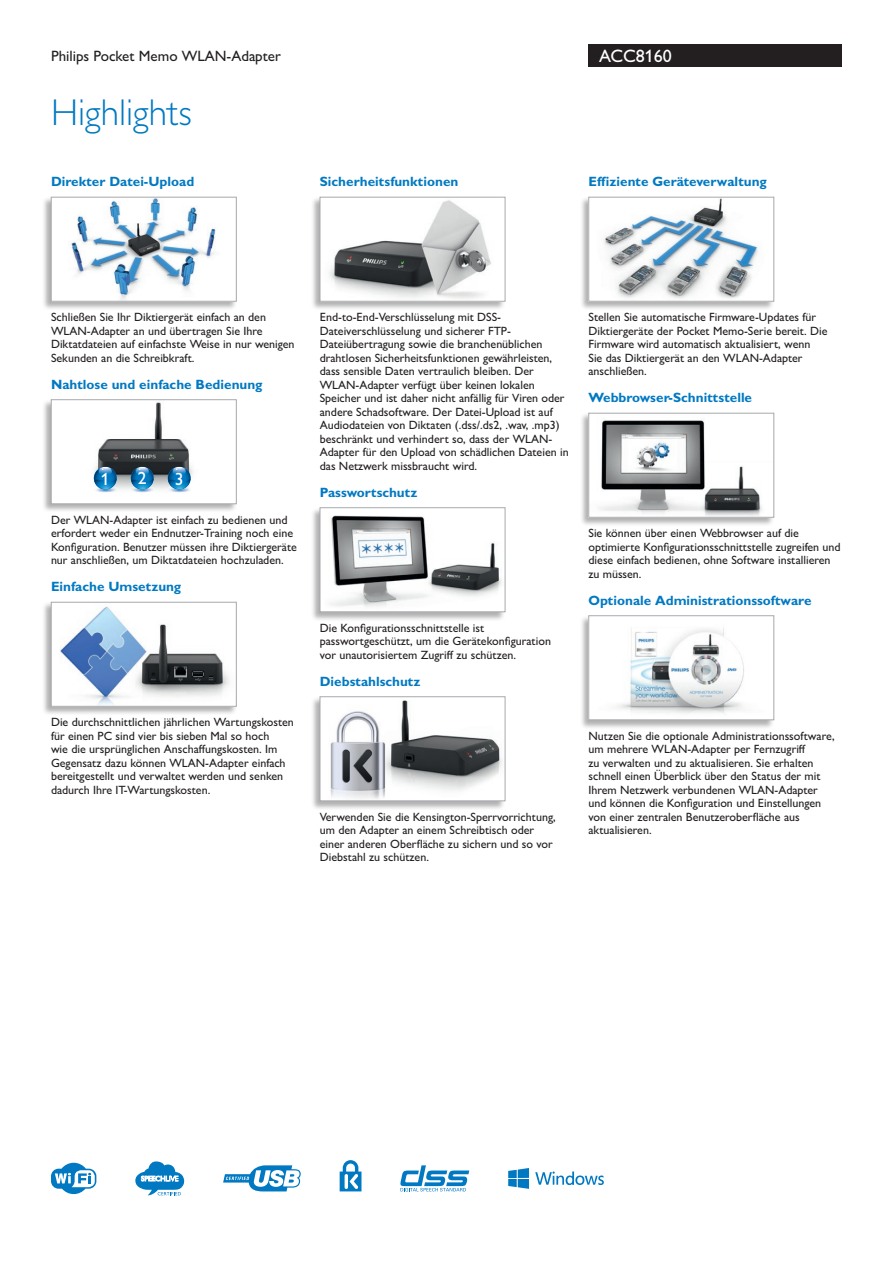
<style>
.page{position:relative;width:893px;height:1263px;background:#fff}
.page>*{position:absolute;margin:0;border:0;box-sizing:border-box;transform-origin:0 0}
.t1{font:300 37.5px "Gill Sans MT Pro";color:#0079c2}
.t2{font:500 18px "Gill Sans MT Pro";color:#fff}
.t3{font:500 17.7px "Gill Sans MT Pro";color:#fff}
.t4{font:500 15px "Gill Sans MT Pro";color:#231f20}
.t5{font:700 13.5px "Gill Sans MT Pro";color:#0079c2}
.t6{font:500 12px/13.5px "Gill Sans MT Pro";color:#231f20}
</style>
<div class="page">
<div style="left:588px;top:44px;width:254px;height:23px;background:#231f20"></div>
<div style="left:42px;top:196px;width:195px;height:115px;background:#231f20;opacity:.35"></div>
<img style="left:53px;top:199px;width:182px;height:100px">
<div style="left:51px;top:197px;width:186px;height:104px;border:1px solid #a8a9ad"></div>
<div style="left:42px;top:399px;width:195px;height:114px;background:#231f20;opacity:.35"></div>
<img style="left:53px;top:401px;width:182px;height:101px">
<img style="left:92px;top:486px;width:26px;height:6px">
<svg style="left:94px;top:467px;width:23px;height:23px"></svg>
<svg style="left:94px;top:467px;width:22px;height:22px"></svg>
<img style="left:129px;top:486px;width:26px;height:6px">
<svg style="left:131px;top:467px;width:23px;height:23px"></svg>
<svg style="left:131px;top:467px;width:22px;height:22px"></svg>
<img style="left:166px;top:486px;width:26px;height:6px">
<svg style="left:168px;top:467px;width:23px;height:23px"></svg>
<svg style="left:168px;top:467px;width:22px;height:22px"></svg>
<div style="left:51px;top:399px;width:186px;height:105px;border:1px solid #a8a9ad"></div>
<div style="left:42px;top:601px;width:195px;height:115px;background:#231f20;opacity:.35"></div>
<img style="left:53px;top:604px;width:182px;height:100px">
<div style="left:51px;top:602px;width:186px;height:104px;border:1px solid #a8a9ad"></div>
<div style="left:311px;top:196px;width:195px;height:115px;background:#231f20;opacity:.35"></div>
<img style="left:322px;top:199px;width:181px;height:100px">
<div style="left:320px;top:197px;width:185px;height:104px;border:1px solid #a8a9ad"></div>
<div style="left:311px;top:507px;width:195px;height:114px;background:#231f20;opacity:.35"></div>
<img style="left:322px;top:509px;width:181px;height:101px">
<div style="left:320px;top:507px;width:185px;height:105px;border:1px solid #a8a9ad"></div>
<div style="left:311px;top:696px;width:195px;height:114px;background:#231f20;opacity:.35"></div>
<img style="left:322px;top:698px;width:181px;height:101px">
<div style="left:320px;top:696px;width:185px;height:105px;border:1px solid #a8a9ad"></div>
<div style="left:579px;top:196px;width:196px;height:115px;background:#231f20;opacity:.35"></div>
<img style="left:590px;top:199px;width:182px;height:100px">
<div style="left:588px;top:197px;width:186px;height:104px;border:1px solid #a8a9ad"></div>
<div style="left:579px;top:412px;width:196px;height:115px;background:#231f20;opacity:.35"></div>
<img style="left:590px;top:415px;width:182px;height:100px">
<div style="left:588px;top:413px;width:186px;height:104px;border:1px solid #a8a9ad"></div>
<div style="left:579px;top:615px;width:196px;height:114px;background:#231f20;opacity:.35"></div>
<img style="left:590px;top:617px;width:182px;height:101px">
<div style="left:588px;top:615px;width:186px;height:105px;border:1px solid #a8a9ad"></div>
<svg style="left:508px;top:1168px;width:21px;height:21px"></svg>
<svg style="left:535px;top:1171px;width:69px;height:14px"></svg>
<svg style="left:400px;top:1165px;width:69px;height:26px"></svg>
<svg style="left:340px;top:1160px;width:21px;height:31px"></svg>
<svg style="left:51px;top:1163px;width:45px;height:31px"></svg>
<svg style="left:223px;top:1165px;width:78px;height:26px"></svg>
<svg style="left:135px;top:1161px;width:49px;height:34px"></svg>
<p class="t4" style="left:51px;top:47px;width:231px">Philips Pocket Memo WLAN-Adapter</p>
<h2 class="t2" style="left:599px;top:45px;width:74px">ACC8160</h2>
<h1 class="t1" style="left:51px;top:90px;width:142px">Highlights</h1>
<p class="t5" style="left:51px;top:173px;width:145px">Direkter Datei-Upload</p>
<p class="t5" style="left:320px;top:173px;width:140px">Sicherheitsfunktionen</p>
<p class="t5" style="left:588px;top:173px;width:180px">Effiziente Geräteverwaltung</p>
<p class="t6" style="left:51px;top:310px;width:245px">Schließen Sie Ihr Diktiergerät einfach an den WLAN-Adapter an und übertragen Sie Ihre Diktatdateien auf einfachste Weise in nur wenigen Sekunden an die Schreibkraft.</p>
<p class="t5" style="left:51px;top:376px;width:213px">Nahtlose und einfache Bedienung</p>
<h3 class="t3" style="left:101px;top:468px;width:10px">1</h3>
<h3 class="t3" style="left:138px;top:468px;width:10px">2</h3>
<h3 class="t3" style="left:175px;top:468px;width:10px">3</h3>
<p class="t6" style="left:51px;top:513px;width:247px">Der WLAN-Adapter ist einfach zu bedienen und erfordert weder ein Endnutzer-Training noch eine Konfiguration. Benutzer müssen ihre Diktiergeräte nur anschließen, um Diktatdateien hochzuladen.</p>
<p class="t5" style="left:51px;top:578px;width:132px">Einfache Umsetzung</p>
<p class="t6" style="left:51px;top:715px;width:244px">Die durchschnittlichen jährlichen Wartungskosten für einen PC sind vier bis sieben Mal so hoch<br>wie die ursprünglichen Anschaffungskosten. Im Gegensatz dazu können WLAN-Adapter einfach bereitgestellt und verwaltet werden und senken dadurch Ihre IT-Wartungskosten.</p>
<p class="t6" style="left:320px;top:310px;width:250px">End-to-End-Verschlüsselung mit DSS-Dateiverschlüsselung und sicherer FTP-Dateiübertragung sowie die branchenüblichen drahtlosen Sicherheitsfunktionen gewährleisten, dass sensible Daten vertraulich bleiben. Der WLAN-Adapter verfügt über keinen lokalen Speicher und ist daher nicht anfällig für Viren oder andere Schadsoftware. Der Datei-Upload ist auf Audiodateien von Diktaten (.dss/.ds2, .wav, .mp3) beschränkt und verhindert so, dass der WLAN-Adapter für den Upload von schädlichen Dateien in das Netzwerk missbraucht wird.</p>
<p class="t5" style="left:320px;top:484px;width:99px">Passwortschutz</p>
<p class="t6" style="left:320px;top:621px;width:233px">Die Konfigurationsschnittstelle ist passwortgeschützt, um die Gerätekonfiguration vor unautorisiertem Zugriff zu schützen.</p>
<p class="t5" style="left:320px;top:673px;width:102px">Diebstahlschutz</p>
<p class="t6" style="left:320px;top:810px;width:237px">Verwenden Sie die Kensington-Sperrvorrichtung, um den Adapter an einem Schreibtisch oder einer anderen Oberfläche zu sichern und so vor Diebstahl zu schützen.</p>
<p class="t6" style="left:588px;top:310px;width:240px">Stellen Sie automatische Firmware-Updates für Diktiergeräte der Pocket Memo-Serie bereit. Die Firmware wird automatisch aktualisiert, wenn<br>Sie das Diktiergerät an den WLAN-Adapter anschließen.</p>
<p class="t5" style="left:588px;top:389px;width:165px">Webbrowser-Schnittstelle</p>
<p class="t6" style="left:588px;top:526px;width:254px">Sie können über einen Webbrowser auf die optimierte Konfigurationsschnittstelle zugreifen und diese einfach bedienen, ohne Software installieren zu müssen.</p>
<p class="t5" style="left:588px;top:592px;width:225px">Optionale Administrationssoftware</p>
<p class="t6" style="left:588px;top:729px;width:248px">Nutzen Sie die optionale Administrationssoftware, um mehrere WLAN-Adapter per Fernzugriff<br>zu verwalten und zu aktualisieren. Sie erhalten schnell einen Überblick über den Status der mit Ihrem Netzwerk verbundenen WLAN-Adapter und können die Konfiguration und Einstellungen von einer zentralen Benutzeroberfläche aus aktualisieren.</p>
</div>
